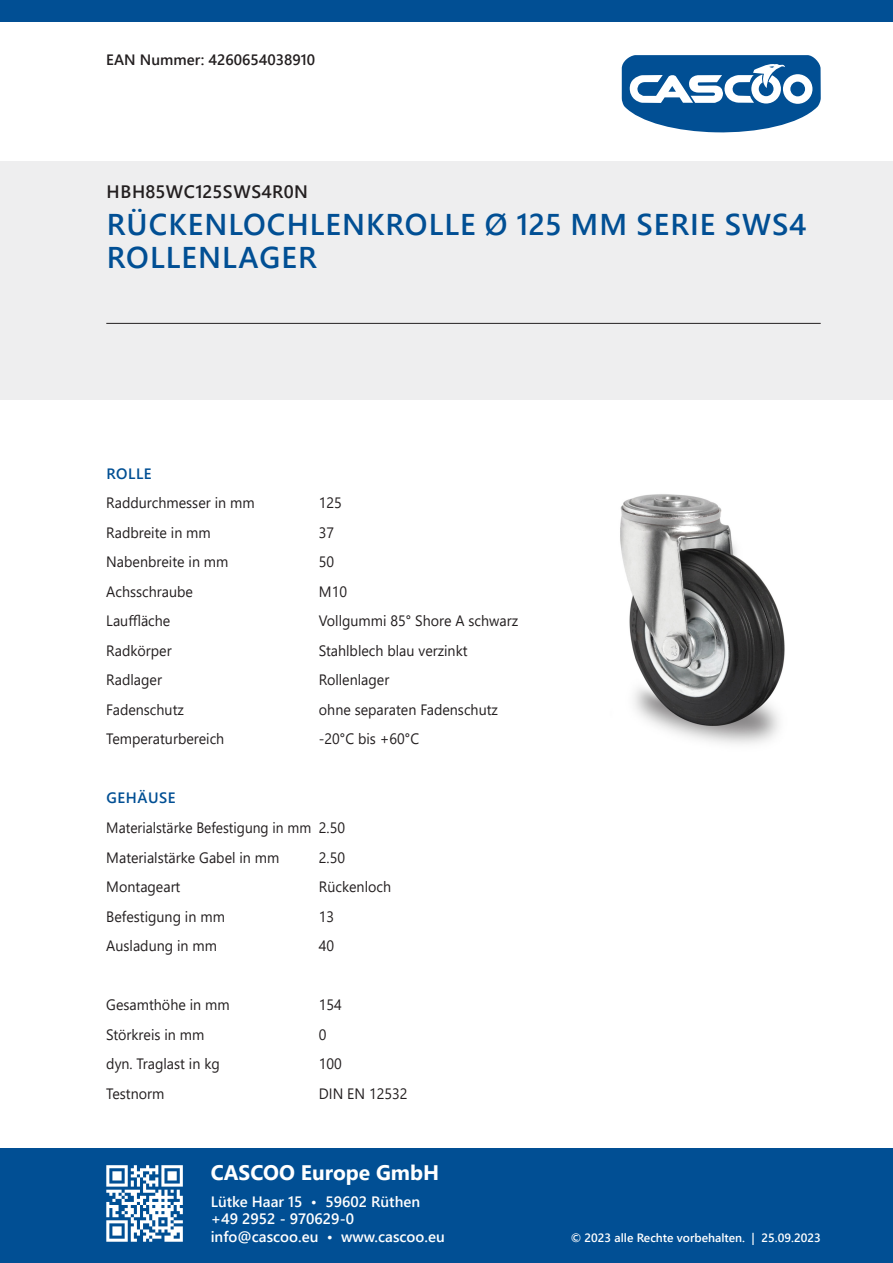
<style>
.page{position:relative;width:893px;height:1263px;background:#fff}
.page>*{position:absolute;margin:0;border:0;box-sizing:border-box;transform-origin:0 0}
.t1{font:600 30px/33px "Segoe UI";letter-spacing:.035em;color:#014f94}
.t2{font:700 21px "Segoe UI";color:#fff}
.t3{font:600 18px "Segoe UI";letter-spacing:.02em;color:#231f20}
.t4{font:15px "Segoe UI";color:#231f20;scale:.95 1}
.t5{font:600 15px/17.5px "Segoe UI";color:#fff}
.t6{font:15px/29.5px "Segoe UI";color:#231f20;scale:.92 1}
.t7{font:600 15px "Segoe UI";color:#231f20}
.t8{font:600 15px "Segoe UI";letter-spacing:.035em;color:#014f94}
.t9{font:600 12px "Segoe UI";color:#fff}
</style>
<div class="page">
<img style="left:620px;top:494px;width:165px;height:250px">
<svg style="left:622px;top:55px;width:199px;height:78px"></svg>
<div style="left:0;top:162px;width:893px;height:238px;background:#eeeeef"></div>
<div style="left:0;top:1148px;width:893px;height:115px;background:#014f94"></div>
<div style="left:0;top:0;width:893px;height:21px;background:#014f94"></div>
<svg style="left:106px;top:1165px;width:77px;height:77px"></svg>
<hr style="left:106px;top:323px;width:715px;height:1px;background:#231f20">
<p class="t7" style="left:106px;top:45px;width:210px">EAN Nummer: 4260654038910</p>
<p class="t3" style="left:107px;top:175px;width:203px">HBH85WC125SWS4R0N</p>
<h1 class="t1" style="left:107px;top:206px;width:701px">RÜCKENLOCHLENKROLLE Ø 125 MM SERIE SWS4<br>ROLLENLAGER</h1>
<p class="t8" style="left:107px;top:459px;width:47px">ROLLE</p>
<p class="t4" style="left:106px;top:489px;width:158px">Raddurchmesser in mm</p>
<p class="t4" style="left:319px;top:489px;width:26px">125</p>
<p class="t4" style="left:106px;top:518px;width:112px">Radbreite in mm</p>
<p class="t4" style="left:319px;top:518px;width:18px">37</p>
<p class="t4" style="left:106px;top:548px;width:130px">Nabenbreite in mm</p>
<p class="t4" style="left:319px;top:548px;width:18px">50</p>
<p class="t4" style="left:106px;top:577px;width:93px">Achsschraube</p>
<p class="t4" style="left:319px;top:577px;width:31px">M10</p>
<p class="t4" style="left:106px;top:607px;width:69px">Lauffläche</p>
<p class="t4" style="left:319px;top:607px;width:211px">Vollgummi 85° Shore A schwarz</p>
<p class="t4" style="left:106px;top:636px;width:70px">Radkörper</p>
<p class="t4" style="left:319px;top:636px;width:158px">Stahlblech blau verzinkt</p>
<p class="t4" style="left:106px;top:666px;width:60px">Radlager</p>
<p class="t4" style="left:319px;top:666px;width:76px">Rollenlager</p>
<p class="t4" style="left:106px;top:695px;width:83px">Fadenschutz</p>
<p class="t4" style="left:319px;top:695px;width:190px">ohne separaten Fadenschutz</p>
<p class="t4" style="left:106px;top:725px;width:126px">Temperaturbereich</p>
<p class="t4" style="left:319px;top:725px;width:107px">-20°C bis +60°C</p>
<p class="t8" style="left:107px;top:784px;width:70px">GEHÄUSE</p>
<p class="t6" style="left:106px;top:811px;width:261px">Materialstärke Befestigung in mm 2.50<br>Materialstärke Gabel in mm</p>
<p class="t4" style="left:319px;top:843px;width:29px">2.50</p>
<p class="t4" style="left:106px;top:872px;width:80px">Montageart</p>
<p class="t4" style="left:319px;top:872px;width:78px">Rückenloch</p>
<p class="t4" style="left:106px;top:902px;width:126px">Befestigung in mm</p>
<p class="t4" style="left:319px;top:902px;width:18px">13</p>
<p class="t4" style="left:106px;top:931px;width:118px">Ausladung in mm</p>
<p class="t4" style="left:319px;top:931px;width:18px">40</p>
<p class="t4" style="left:106px;top:990px;width:131px">Gesamthöhe in mm</p>
<p class="t4" style="left:319px;top:990px;width:26px">154</p>
<p class="t4" style="left:106px;top:1020px;width:105px">Störkreis in mm</p>
<p class="t4" style="left:319px;top:1020px;width:10px">0</p>
<p class="t4" style="left:106px;top:1049px;width:121px">dyn. Traglast in kg</p>
<p class="t4" style="left:319px;top:1049px;width:26px">100</p>
<p class="t4" style="left:106px;top:1079px;width:63px">Testnorm</p>
<p class="t4" style="left:319px;top:1079px;width:95px">DIN EN 12532</p>
<h2 class="t2" style="left:211px;top:1153px;width:230px">CASCOO Europe GmbH</h2>
<p class="t5" style="left:211px;top:1191px;width:236px">Lütke Haar 15 • 59602 Rüthen +49 2952 - 970629-0 info@cascoo.eu • www.cascoo.eu</p>
<p class="t9" style="left:571px;top:1226px;width:251px">© 2023 alle Rechte vorbehalten. | 25.09.2023</p>
</div>
